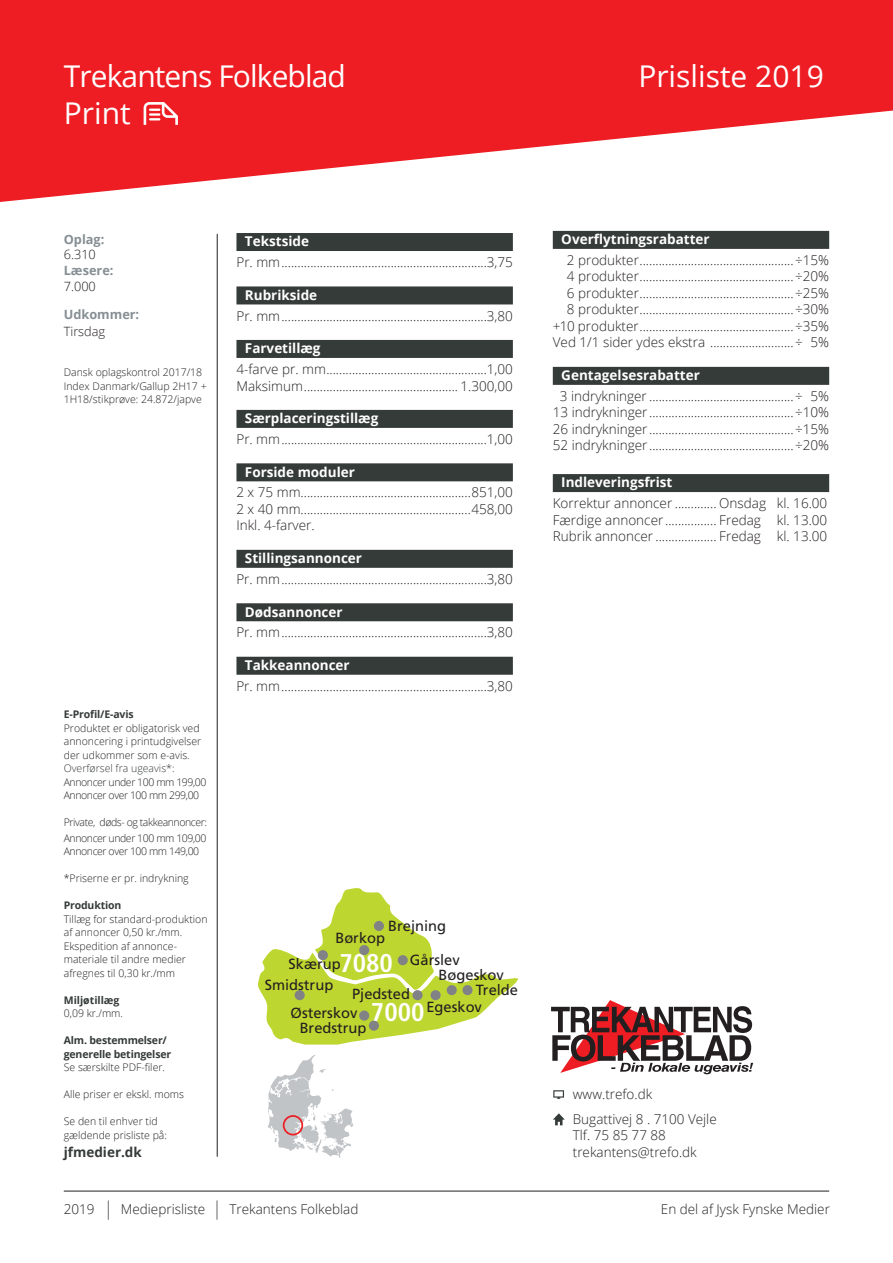
<style>
.page{position:relative;width:893px;height:1263px;background:#fff}
.page>*{position:absolute;margin:0;border:0;box-sizing:border-box;transform-origin:0 0}
.t1{font:30px/37.5px "Open Sans";letter-spacing:-.03em;color:#fff}
.t2{font:30px "Open Sans";color:#fff}
.t3{font:700 condensed 25.65px/48.2px "Frutiger";color:#fff}
.t4{font:14.7px "Frutiger";color:#231f20}
.t5{font:300 13.5px/16.5px "Open Sans";color:#231f20}
.t6{font:700 13.5px "Open Sans";color:#fff}
.t7{font:700 13.5px "Open Sans";color:#353b39}
.t8{font:700 12.75px "Open Sans";color:#868f94}
.t9{font:300 12.75px "Open Sans";color:#231f20}
.t10{font:300 10.5px/13.5px "Open Sans";color:#231f20}
.t11{font:300 10.5px/13.5px "Open Sans";letter-spacing:-.04em;color:#231f20}
.t12{font:700 10.5px/13.5px "Open Sans";letter-spacing:-.015em;color:#353b39}
.t13{font:300 10.5px "Open Sans";color:#353b39}
.s1{color:#fff}
.s2{font-weight:700;color:#fff}
.s3{font-size:18.9px}
</style>
<div class="page">
<hr style="left:64px;top:1191px;width:765px;height:1px;background:#231f20">
<svg style="left:0;top:0;width:893px;height:202px;fill:#ee1d23"></svg>
<hr style="left:217px;top:234px;width:1px;height:923px;background:#231f20">
<svg style="left:268px;top:1055px;width:85px;height:103px"></svg>
<div style="left:283px;top:1115px;width:20px;height:20px;border:2px solid #ee1d23;border-radius:50%"></div>
<svg style="left:553px;top:1090px;width:11px;height:9px"></svg>
<svg style="left:553px;top:1113px;width:12px;height:12px"></svg>
<svg style="left:551px;top:1000px;width:202px;height:74px"></svg>
<svg style="left:257px;top:888px;width:262px;height:157px"></svg>
<div style="left:374px;top:921px;width:10px;height:10px;background:#808285;border-radius:50%"></div>
<div style="left:359px;top:945px;width:10px;height:10px;background:#808285;border-radius:50%"></div>
<div style="left:398px;top:955px;width:10px;height:10px;background:#808285;border-radius:50%"></div>
<div style="left:447px;top:985px;width:10px;height:10px;background:#808285;border-radius:50%"></div>
<div style="left:462px;top:985px;width:11px;height:10px;background:#808285;border-radius:50%"></div>
<div style="left:431px;top:990px;width:10px;height:10px;background:#808285;border-radius:50%"></div>
<div style="left:412px;top:990px;width:11px;height:10px;background:#808285;border-radius:50%"></div>
<div style="left:369px;top:1021px;width:10px;height:10px;background:#808285;border-radius:50%"></div>
<div style="left:359px;top:1010px;width:10px;height:10px;background:#808285;border-radius:50%"></div>
<div style="left:295px;top:990px;width:10px;height:10px;background:#808285;border-radius:50%"></div>
<div style="left:318px;top:950px;width:10px;height:10px;background:#808285;border-radius:50%"></div>
<div style="left:553px;top:231px;width:276px;height:18px;background:#353b39"></div>
<div style="left:553px;top:367px;width:276px;height:18px;background:#353b39"></div>
<div style="left:553px;top:474px;width:276px;height:18px;background:#353b39"></div>
<div style="left:236px;top:233px;width:277px;height:18px;background:#353b39"></div>
<div style="left:236px;top:286px;width:277px;height:18px;background:#353b39"></div>
<div style="left:236px;top:340px;width:277px;height:18px;background:#353b39"></div>
<div style="left:236px;top:410px;width:277px;height:18px;background:#353b39"></div>
<div style="left:236px;top:463px;width:277px;height:18px;background:#353b39"></div>
<div style="left:236px;top:550px;width:277px;height:18px;background:#353b39"></div>
<div style="left:236px;top:603px;width:277px;height:18px;background:#353b39"></div>
<div style="left:236px;top:657px;width:277px;height:18px;background:#353b39"></div>
<svg style="left:140px;top:102px;width:41px;height:23px"></svg>
<h1 class="t1" style="left:64px;top:56px;width:284px">Trekantens Folkeblad<br>Print</h1>
<h1 class="t2" style="left:638px;top:55px;width:187px">Prisliste 2019</h1>
<p class="t8" style="left:64px;top:230px;width:42px">Oplag:</p>
<p class="t9" style="left:64px;top:246px;width:34px">6.310</p>
<p class="t8" style="left:64px;top:261px;width:51px">Læsere:</p>
<p class="t9" style="left:64px;top:277px;width:34px">7.000</p>
<p class="t8" style="left:64px;top:306px;width:77px">Udkommer:</p>
<p class="t9" style="left:64px;top:322px;width:43px">Tirsdag</p>
<p class="t10" style="left:64px;top:366px;width:144px">Dansk oplagskontrol 2017/18<br>Index Danmark/Gallup 2H17 +<br>1H18/stikprøve: 24.872/japve</p>
<p class="t12" style="left:64px;top:707px;width:71px">E-Profil/E-avis</p>
<p class="t10" style="left:64px;top:721px;width:139px">Produktet er obligatorisk ved annoncering i printudgivelser der udkommer som e-avis.</p>
<p class="t13" style="left:64px;top:761px;width:112px">Overførsel fra ugeavis*:</p>
<p class="t11" style="left:64px;top:775px;width:144px">Annoncer under 100 mm 199,00<br>Annoncer over 100 mm 299,00</p>
<p class="t11" style="left:64px;top:814px;width:145px;line-height:15.6px">Private, døds- og takkeannoncer:<br>Annoncer under 100 mm 109,00</p>
<p class="t11" style="left:64px;top:844px;width:137px">Annoncer over 100 mm 149,00</p>
<p class="t10" style="left:64px;top:871px;width:127px">*Priserne er pr. indrykning</p>
<p class="t12" style="left:64px;top:898px;width:59px">Produktion</p>
<p class="t10" style="left:64px;top:912px;width:145px">Tillæg for standard-produktion af annoncer 0,50 kr./mm.<br>Ekspedition af annonce&shy;materiale til andre medier afregnes til 0,30 kr./mm</p>
<p class="t12" style="left:64px;top:993px;width:57px">Miljøtillæg</p>
<p class="t10" style="left:64px;top:1006px;width:61px">0,09 kr./mm.</p>
<p class="t12" style="left:64px;top:1033px;width:109px">Alm. bestemmelser/ generelle betingelser</p>
<p class="t10" style="left:64px;top:1060px;width:103px">Se særskilte PDF-filer.</p>
<p class="t10" style="left:64px;top:1087px;width:122px">Alle priser er ekskl. moms</p>
<p class="t10" style="left:64px;top:1114px;width:105px">Se den til enhver tid gældende prisliste på:</p>
<p class="t7" style="left:64px;top:1142px;width:80px">jfmedier.dk</p>
<p class="t6" style="left:245px;top:232px;width:66px">Tekstside</p>
<p class="t5" style="left:236px;top:254px;width:278px">Pr. mm................................................................3,75</p>
<p class="t6" style="left:245px;top:285px;width:74px">Rubrikside</p>
<p class="t5" style="left:236px;top:307px;width:278px">Pr. mm................................................................3,80</p>
<p class="t6" style="left:245px;top:339px;width:77px">Farvetillæg</p>
<p class="t5" style="left:236px;top:360px;width:278px">4-farve pr. mm..................................................1,00<br>Maksimum................................................ 1.300,00</p>
<p class="t6" style="left:245px;top:409px;width:135px">Særplaceringstillæg</p>
<p class="t5" style="left:236px;top:430px;width:278px">Pr. mm................................................................1,00</p>
<p class="t6" style="left:245px;top:462px;width:112px">Forside moduler</p>
<p class="t5" style="left:236px;top:484px;width:278px;text-align:justify">2 x 75 mm.....................................................851,00<br>2 x 40 mm.....................................................458,00<br>Inkl. 4-farver.</p>
<p class="t6" style="left:245px;top:549px;width:119px">Stillingsannoncer</p>
<p class="t5" style="left:236px;top:570px;width:278px">Pr. mm................................................................3,80</p>
<p class="t6" style="left:245px;top:602px;width:99px">Dødsannoncer</p>
<p class="t5" style="left:236px;top:624px;width:278px">Pr. mm................................................................3,80</p>
<p class="t6" style="left:245px;top:655px;width:106px">Takkeannoncer</p>
<p class="t5" style="left:236px;top:677px;width:278px">Pr. mm................................................................3,80</p>
<p class="t4" style="left:388px;top:917px;width:59px">Brejning</p>
<p class="t4" style="left:335px;top:929px;width:51px">Børkop</p>
<p class="t4" style="left:410px;top:951px;width:51px">Gårslev</p>
<p class="t4" style="left:439px;top:966px;width:67px">Bøgeskov</p>
<p class="t4" style="left:476px;top:981px;width:44px">Trelde</p>
<p class="t4" style="left:426px;top:998px;width:57px">Egeskov</p>
<h2 class="t3" style="left:371px;top:939px;width:55px;text-indent:-31px">7080<br>7000</h2>
<p class="t4" style="left:289px;top:955px;width:54px">Skærup</p>
<p class="t4" style="left:265px;top:976px;width:70px">Smidstrup</p>
<p class="t4" style="left:352px;top:985px;width:59px">Pjedsted</p>
<p class="t4" style="left:300px;top:1019px;width:68px">Bredstrup</p>
<p class="t4" style="left:291px;top:1004px;width:68px">Østerskov</p>
<p class="t6" style="left:561px;top:230px;width:150px">Overflytningsrabatter</p>
<p class="t5" style="left:553px;top:251px;width:278px;text-align:right">2 produkter................................................÷15%<br>4 produkter................................................÷20%<br>6 produkter................................................÷25%<br>8 produkter................................................÷30% +10 produkter................................................÷35% Ved 1/1 sider ydes ekstra ..........................÷<span class="s1">3</span>5%</p>
<p class="t5" style="left:560px;top:365px;width:271px;line-height:20.7px"><span class="s2">Gentagelsesrabatter<br></span>3 indrykninger .............................................÷<span class="s1">1</span>5%</p>
<p class="t5" style="left:553px;top:404px;width:278px;text-align:justify">13 indrykninger.............................................÷10% 26 indrykninger.............................................÷15% 52 indrykninger.............................................÷20%</p>
<p class="t6" style="left:561px;top:473px;width:113px">Indleveringsfrist</p>
<p class="t5" style="left:553px;top:495px;width:276px;text-align:justify">Korrektur annoncer ............. Onsdag kl. 16.00<br>Færdige annoncer................ Fredag kl. 13.00<br>Rubrik annoncer ................... Fredag kl. 13.00</p>
<p class="t5" style="left:573px;top:1081px;width:145px;line-height:25px">www.trefo.dk<br>Bugattivej 8 . 7100 Vejle</p>
<p class="t5" style="left:573px;top:1127px;width:125px">Tlf. 75 85 77 88 trekantens@trefo.dk</p>
<p class="t5" style="left:64px;top:1200px;width:143px">2019 <span class="s3">|</span> Medieprisliste</p>
<p class="t5" style="left:214px;top:1200px;width:146px"><span class="s3">|</span> Trekantens Folkeblad</p>
<p class="t5" style="left:661px;top:1200px;width:171px">En del af Jysk Fynske Medier</p>
</div>
